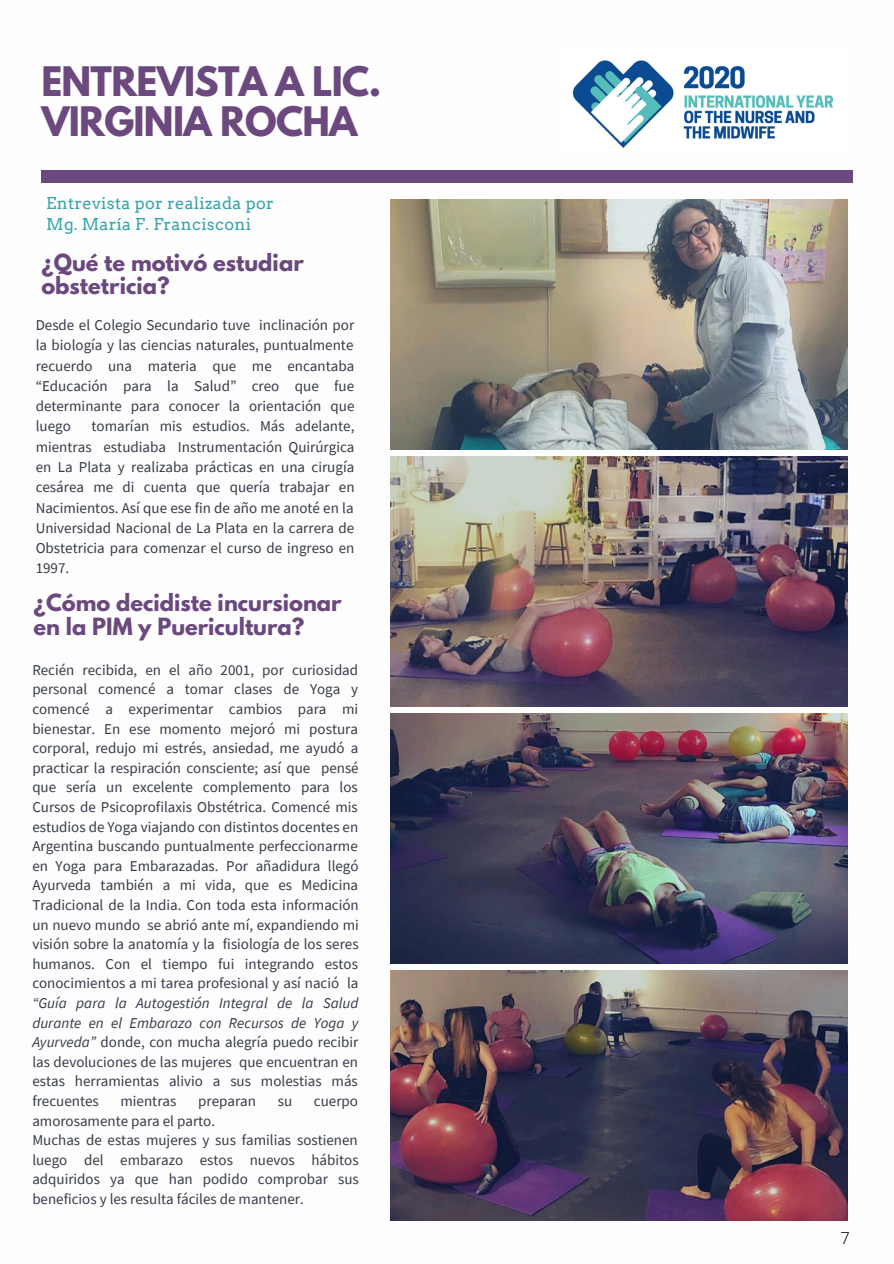
<style>
.page{position:relative;width:894px;height:1264px;background:#fff}
.page>*{position:absolute;margin:0;border:0;box-sizing:border-box;transform-origin:0 0}
.t1{font:700 36px "League Spartan";letter-spacing:-.02em;color:#6b497f}
.t2{font:700 21px/23.7px "League Spartan";color:#6b497f}
.t3{font:300 16.5px "Open Sans";color:#000}
.t4{font:16.35px "Arvo";letter-spacing:.02em;color:#37a3ac}
.t5{font:15px/19.6px "Source Sans Pro";color:#353a47;text-align:justify}
.s1{font-style:italic}
</style>
<div class="page">
<img style="left:390px;top:200px;width:456px;height:250px">
<img style="left:390px;top:456px;width:456px;height:250px">
<img style="left:390px;top:713px;width:456px;height:250px">
<img style="left:390px;top:970px;width:456px;height:250px">
<div style="left:41px;top:171px;width:811px;height:11px;background:#6b497f"></div>
<img style="left:572px;top:60px;width:262px;height:88px">
<p class="t1" style="left:41px;top:64px;width:341px">ENTREVISTA A LIC.</p>
<p class="t1" style="left:41px;top:103px;width:317px">VIRGINIA ROCHA</p>
<p class="t4" style="left:46px;top:193px;width:229px">Entrevista por realizada por</p>
<p class="t4" style="left:46px;top:214px;width:206px">Mg. María F. Francisconi</p>
<p class="t2" style="left:41px;top:253px;width:264px">¿Qué te motivó estudiar obstetricia?</p>
<p class="t5" style="left:36px;top:314px;width:320px;line-height:20.2px">Desde el Colegio Secundario tuve inclinación por la biología y las ciencias naturales, puntualmente recuerdo una materia que me encantaba “Educación para la Salud” creo que fue determinante para conocer la orientación que luego</p>
<p class="t5" style="left:36px;top:416px;width:320px;line-height:20.2px;text-indent:56px">tomarían mis estudios. Más adelante, mientras estudiaba Instrumentación Quirúrgica en La Plata y realizaba prácticas en una cirugía cesárea me di cuenta que quería trabajar en Nacimientos. Así que ese fin de año me anoté en la Universidad Nacional de La Plata en la carrera de Obstetricia para comenzar el curso de ingreso en 1997.</p>
<p class="t2" style="left:34px;top:593px;width:309px">¿Cómo decidiste incursionar en la PIM y Puericultura?</p>
<p class="t5" style="left:32px;top:659px;width:328px">Recién recibida, en el año 2001, por curiosidad personal comencé a tomar clases de Yoga y comencé a experimentar cambios para mi bienestar. En ese momento mejoró mi postura corporal, redujo mi estrés, ansiedad, me ayudó a practicar la respiración consciente; así que pensé que sería un excelente complemento para los Cursos de Psicoprofilaxis Obstétrica. Comencé mis estudios de Yoga viajando con distintos docentes en Argentina buscando puntualmente perfeccionarme en Yoga para Embarazadas. Por añadidura llegó Ayurveda también a mi vida, que es Medicina Tradicional de la India. Con toda esta información un nuevo mundo se abrió ante mí, expandiendo mi visión sobre la anatomía y la fisiología de los seres humanos. Con el tiempo fui integrando estos conocimientos a mi tarea profesional y así nació la <span class="s1">“Guía para la Autogestión Integral de la Salud durante en el Embarazo con Recursos de Yoga y Ayurveda”</span> donde, con mucha alegría puedo recibir las devoluciones de las mujeres que encuentran en estas herramientas alivio a sus molestias más frecuentes</p>
<p class="t5" style="left:120px;top:1090px;width:57px">mientras</p>
<p class="t5" style="left:198px;top:1090px;width:59px">preparan</p>
<p class="t5" style="left:277px;top:1090px;width:16px">su</p>
<p class="t5" style="left:314px;top:1090px;width:46px">cuerpo</p>
<p class="t5" style="left:32px;top:1110px;width:184px">amorosamente para el parto.</p>
<p class="t5" style="left:32px;top:1130px;width:328px">Muchas de estas mujeres y sus familias sostienen luego del embarazo estos nuevos hábitos adquiridos ya que han podido comprobar sus beneficios y les resulta fáciles de mantener.</p>
<p class="t3" style="left:840px;top:1226px;width:11px">7</p>
</div>
